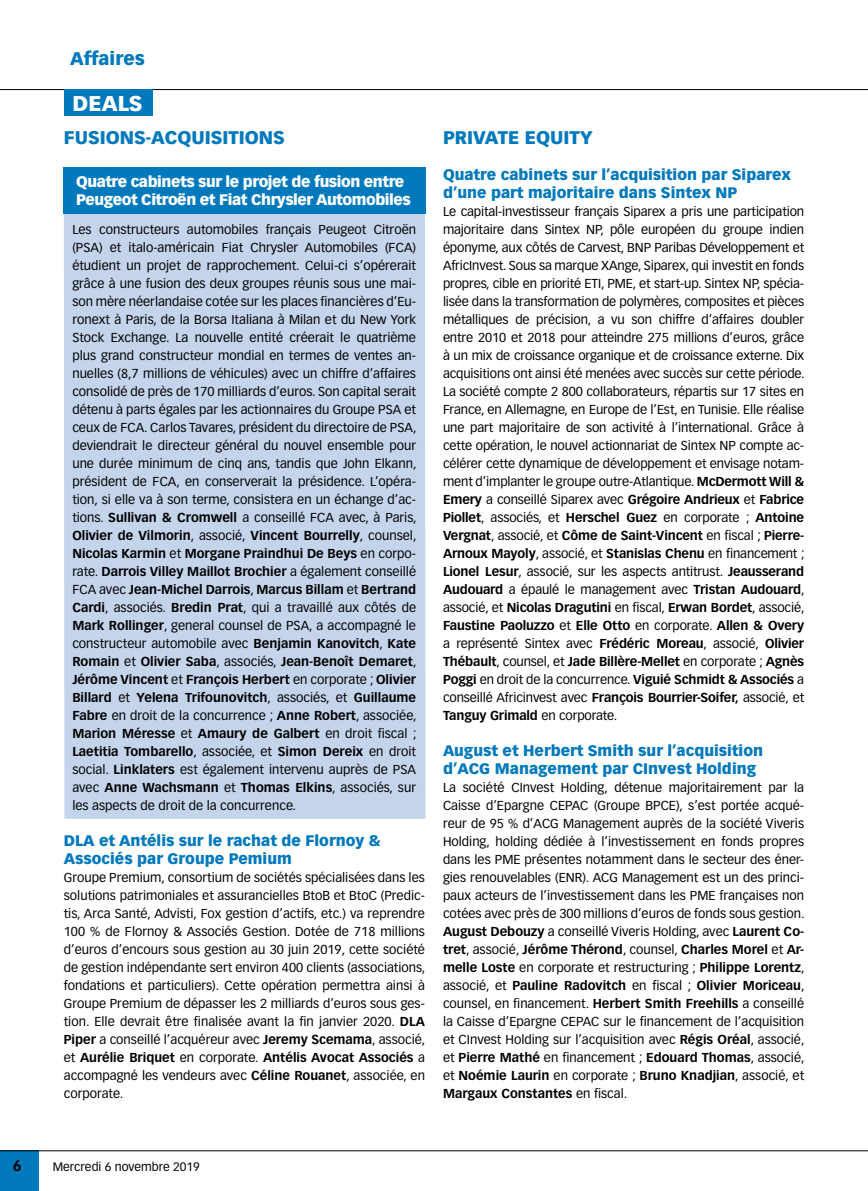
<style>
.page{position:relative;width:868px;height:1191px;background:#fff}
.page>*{position:absolute;margin:0;border:0;box-sizing:border-box;transform-origin:0 0}
.t1{font:900 21px "Vectora LH";color:#fff}
.t2{font:900 18px "Vectora LH";color:#0079bc}
.t3{font:900 15px/18px "Vectora LH";color:#0079bc}
.t4{font:900 15px/18px "Vectora LH";letter-spacing:-.03em;color:#fff}
.t5{font:700 15px "Vectora LH";color:#000}
.t6{font:12.75px/18px "Vectora LH";color:#000;text-align:justify}
.t7{font:12px "Vectora LH";color:#000}
.s1{font-weight:700}
</style>
<div class="page">
<div style="left:0;top:1150px;width:38px;height:41px;background:#0079bc"></div>
<hr style="left:0;top:1150px;width:867px;height:1px;background:#000">
<hr style="left:0;top:89px;width:867px;height:1px;background:#000">
<div style="left:64px;top:90px;width:88px;height:26px;background:#0079bc"></div>
<div style="left:64px;top:214px;width:361px;height:605px;background:#c4d4eb"></div>
<div style="left:63px;top:167px;width:362px;height:47px;background:#0079bc"></div>
<h2 class="t2" style="left:70px;top:47px;width:76px">Affaires</h2>
<h1 class="t1" style="left:72px;top:91px;width:71px">DEALS</h1>
<h2 class="t2" style="left:64px;top:126px;width:222px">FUSIONS-ACQUISITIONS</h2>
<p class="t4" style="left:76px;top:173px;width:336px">Quatre cabinets sur le projet de fusion entre<br>Peugeot Citroën et Fiat Chrysler Automobiles</p>
<p class="t6" style="left:72px;top:221px;width:346px">Les constructeurs automobiles français Peugeot Citroën (PSA) et italo-américain Fiat Chrysler Automobiles (FCA) étudient un projet de rapprochement. Celui-ci s’opérerait grâce à une fusion des deux groupes réunis sous une mai&shy;son mère néerlandaise cotée sur les places financières d’Eu&shy;ronext à Paris, de la Borsa Italiana à Milan et du New York Stock Exchange. La nouvelle entité créerait le quatrième plus grand constructeur mondial en termes de ventes an&shy;nuelles (8,7 millions de véhicules) avec un chiffre d’affaires consolidé de près de 170 milliards d’euros. Son capital serait détenu à parts égales par les actionnaires du Groupe PSA et ceux de FCA. Carlos Tavares, président du directoire de PSA, deviendrait le directeur général du nouvel ensemble pour une durée minimum de cinq ans, tandis que John Elkann, président de FCA, en conserverait la présidence. L’opéra&shy;tion, si elle va à son terme, consistera en un échange d’ac&shy;tions. <span class="s1">Sullivan &amp; Cromwell</span> a conseillé FCA avec, à Paris, <span class="s1">Olivier de Vilmorin</span>, associé, <span class="s1">Vincent Bourrelly</span>, counsel, <span class="s1">Nicolas Karmin</span> et <span class="s1">Morgane Praindhui De Beys</span> en corpo&shy;rate. <span class="s1">Darrois Villey Maillot Brochier</span> a également conseillé FCA avec <span class="s1">Jean-Michel Darrois</span>, <span class="s1">Marcus Billam</span> et <span class="s1">Bertrand Cardi</span>, associés. <span class="s1">Bredin Prat</span>, qui a travaillé aux côtés de <span class="s1">Mark Rollinger</span>, general counsel de PSA, a accompagné le constructeur automobile avec <span class="s1">Benjamin Kanovitch</span>, <span class="s1">Kate Romain</span> et <span class="s1">Olivier Saba</span>, associés, <span class="s1">Jean-Benoît Demaret</span>, <span class="s1">Jérôme Vincent</span> et <span class="s1">François Herbert</span> en corporate ; <span class="s1">Olivier Billard</span> et <span class="s1">Yelena Trifounovitch</span>, associés, et <span class="s1">Guillaume Fabre</span> en droit de la concurrence ; <span class="s1">Anne Robert</span>, associée, <span class="s1">Marion Méresse</span> et <span class="s1">Amaury de Galbert</span> en droit fiscal ; <span class="s1">Laetitia Tombarello</span>, associée, et <span class="s1">Simon Dereix</span> en droit social. <span class="s1">Linklaters</span> est également intervenu auprès de PSA avec <span class="s1">Anne Wachsmann</span> et <span class="s1">Thomas Elkins</span>, associés, sur les aspects de droit de la concurrence.</p>
<p class="t3" style="left:64px;top:832px;width:318px">DLA et Antélis sur le rachat de Flornoy &amp;<br>Associés par Groupe Pemium</p>
<p class="t6" style="left:64px;top:869px;width:363px">Groupe Premium, consortium de sociétés spécialisées dans les solutions patrimoniales et assurancielles BtoB et BtoC (Predic&shy;tis, Arca Santé, Advisti, Fox gestion d’actifs, etc.) va reprendre 100 % de Flornoy &amp; Associés Gestion. Dotée de 718 millions d’euros d’encours sous gestion au 30 juin 2019, cette société de gestion indépendante sert environ 400 clients (associations, fondations et particuliers). Cette opération permettra ainsi à Groupe Premium de dépasser les 2 milliards d’euros sous ges&shy;tion. Elle devrait être finalisée avant la fin janvier 2020. <span class="s1">DLA Piper</span> a conseillé l’acquéreur avec <span class="s1">Jeremy Scemama</span>, associé, et <span class="s1">Aurélie Briquet</span> en corporate. <span class="s1">Antélis Avocat Associés</span> a accompagné les vendeurs avec <span class="s1">Céline Rouanet</span>, associée, en corporate.</p>
<h2 class="t2" style="left:443px;top:126px;width:151px">PRIVATE EQUITY</h2>
<p class="t3" style="left:443px;top:166px;width:349px">Quatre cabinets sur l’acquisition par Siparex d’une part majoritaire dans Sintex NP</p>
<p class="t6" style="left:443px;top:203px;width:363px">Le capital-investisseur français Siparex a pris une participation majoritaire dans Sintex NP, pôle européen du groupe indien éponyme, aux côtés de Carvest, BNP Paribas Développement et AfricInvest. Sous sa marque XAnge, Siparex, qui investit en fonds propres, cible en priorité ETI, PME, et start-up. Sintex NP, spécia&shy;lisée dans la transformation de polymères, composites et pièces métalliques de précision, a vu son chiffre d’affaires doubler entre 2010 et 2018 pour atteindre 275 millions d’euros, grâce à un mix de croissance organique et de croissance externe. Dix acquisitions ont ainsi été menées avec succès sur cette période.<br>La société compte 2 800 collaborateurs, répartis sur 17 sites en France, en Allemagne, en Europe de l’Est, en Tunisie. Elle réalise une part majoritaire de son activité à l’international. Grâce à cette opération, le nouvel actionnariat de Sintex NP compte ac&shy;célérer cette dynamique de développement et envisage notam&shy;ment d’implanter le groupe outre-Atlantique. <span class="s1">McDermott Will &amp; Emery</span> a conseillé Siparex avec <span class="s1">Grégoire Andrieux</span> et <span class="s1">Fabrice Piollet</span>, associés, et <span class="s1">Herschel Guez</span> en corporate ; <span class="s1">Antoine Vergnat</span>, associé, et <span class="s1">Côme de Saint-Vincent</span> en fiscal ; <span class="s1">Pierre-Arnoux Mayoly</span>, associé, et <span class="s1">Stanislas Chenu</span> en financement ; <span class="s1">Lionel Lesur</span>, associé, sur les aspects antitrust. <span class="s1">Jeausserand Audouard</span> a épaulé le management avec <span class="s1">Tristan Audouard</span>, associé, et <span class="s1">Nicolas Dragutini</span> en fiscal, <span class="s1">Erwan Bordet</span>, associé, <span class="s1">Faustine Paoluzzo</span> et <span class="s1">Elle Otto</span> en corporate. <span class="s1">Allen &amp; Overy </span>a représenté Sintex avec <span class="s1">Frédéric Moreau</span>, associé, <span class="s1">Olivier Thébault</span>, counsel, et <span class="s1">Jade Billère-Mellet</span> en corporate ; <span class="s1">Agnès Poggi</span> en droit de la concurrence. <span class="s1">Viguié Schmidt &amp; Associés</span> a conseillé Africinvest avec <span class="s1">François Bourrier-Soifer,</span> associé, et <span class="s1">Tanguy Grimald</span> en corporate.</p>
<p class="t3" style="left:443px;top:742px;width:321px">August et Herbert Smith sur l’acquisition d’ACG Management par CInvest Holding</p>
<p class="t6" style="left:443px;top:779px;width:363px">La société CInvest Holding, détenue majoritairement par la Caisse d’Epargne CEPAC (Groupe BPCE), s’est portée acqué&shy;reur de 95 % d’ACG Management auprès de la société Viveris Holding, holding dédiée à l’investissement en fonds propres dans les PME présentes notamment dans le secteur des éner&shy;gies renouvelables (ENR). ACG Management est un des princi&shy;paux acteurs de l’investissement dans les PME françaises non cotées avec près de 300 millions d’euros de fonds sous gestion.<br><span class="s1">August Debouzy</span> a conseillé Viveris Holding, avec <span class="s1">Laurent Co&shy;tret</span>, associé, <span class="s1">Jérôme Thérond</span>, counsel, <span class="s1">Charles Morel</span> et <span class="s1">Ar&shy;melle Loste</span> en corporate et restructuring ; <span class="s1">Philippe Lorentz</span>, associé, et <span class="s1">Pauline Radovitch</span> en fiscal ; <span class="s1">Olivier Moriceau</span>, counsel, en financement. <span class="s1">Herbert Smith Freehills</span> a conseillé la Caisse d’Epargne CEPAC sur le financement de l’acquisition et CInvest Holding sur l’acquisition avec <span class="s1">Régis Oréal</span>, associé, et <span class="s1">Pierre Mathé</span> en financement ; <span class="s1">Edouard Thomas</span>, associé, et <span class="s1">Noémie Laurin</span> en corporate ; <span class="s1">Bruno Knadjian</span>, associé, et <span class="s1">Margaux Constantes</span> en fiscal.</p>
<p class="t5" style="left:13px;top:1156px;width:10px">6</p>
<p class="t7" style="left:53px;top:1159px;width:149px">Mercredi 6 novembre 2019</p>
</div>
